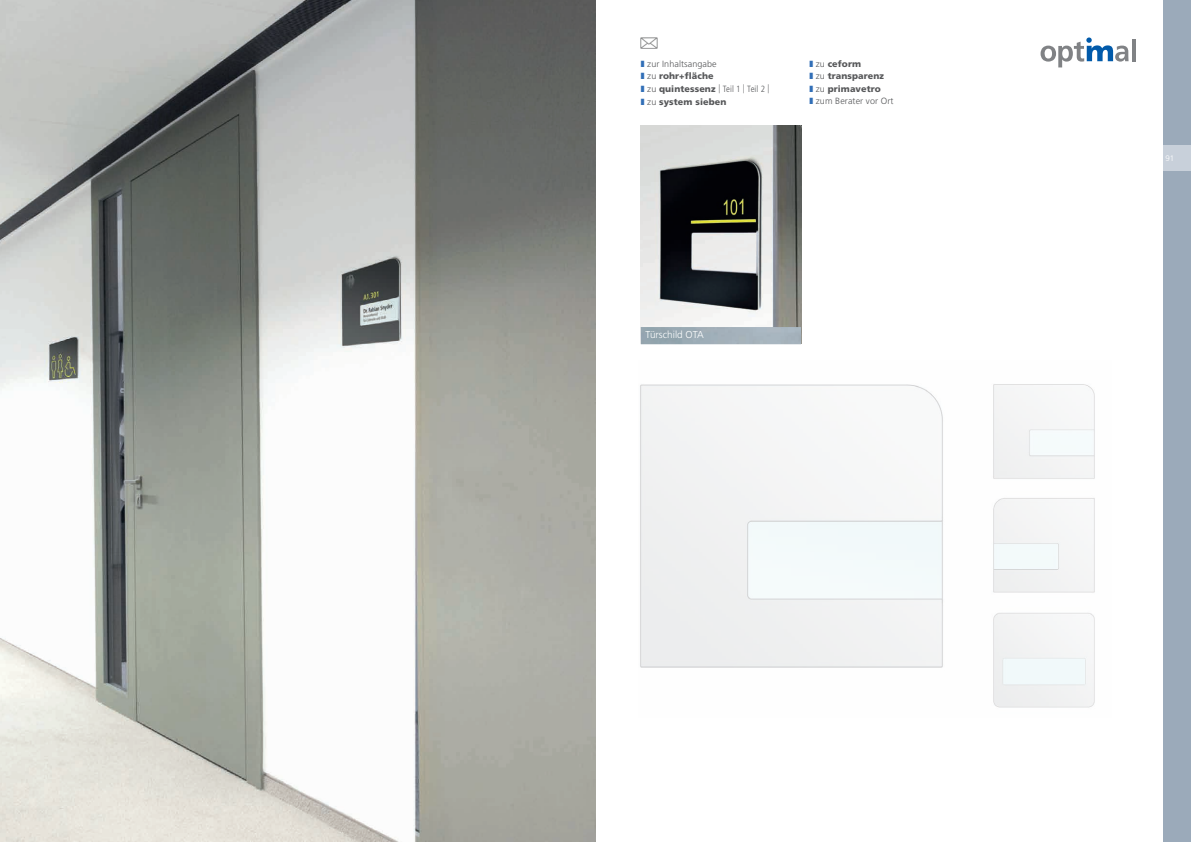
<style>
.page{position:relative;width:1191px;height:842px;background:#fff}
.page>*{position:absolute;margin:0;border:0;box-sizing:border-box;transform-origin:0 0}
.t1{font:300 10px "Frutiger LT Pro";color:#fff}
.Deckblatt_Titel_Deutsch{font:900 9px/12.7px "Frutiger LT Pro";letter-spacing:.01em;color:#57585a}
.t2{font:300 8px "Frutiger LT Pro";color:#fff}
.s1{color:#326fb7}
.s2{font-weight:300}
.s3{font-weight:300;font-style:italic;font-stretch:condensed}
.s4{font-weight:300;font-stretch:condensed}
</style>
<div class="page">
<div style="left:1162px;top:0;width:29px;height:842px;background:#9baaba"></div>
<div style="left:1162px;top:146px;width:29px;height:25px;background:#c8d0da"></div>
<img style="left:0;top:0;width:595px;height:842px">
<svg style="left:1132px;top:39px;width:3px;height:22px"></svg>
<svg style="left:1040px;top:37px;width:88px;height:30px"></svg>
<img style="left:641px;top:125px;width:160px;height:202px">
<img style="left:640px;top:327px;width:161px;height:17px">
<img style="left:641px;top:38px;width:16px;height:11px">
<img style="left:640px;top:384px;width:455px;height:324px">
<p class="Deckblatt_Titel_Deutsch" style="left:641px;top:57px;width:130px"><span class="s1">❚</span> <span class="s2">zur Inhaltsangabe<br></span><span class="s1">❚</span> <span class="s2">zu</span> rohr+fläche<br><span class="s1">❚</span> <span class="s2">zu</span> quintessenz <span class="s3">|</span> <span class="s4">Teil 1</span> <span class="s3">|</span> <span class="s4">Teil 2</span> <span class="s3">| </span><span class="s1">❚</span> <span class="s2">zu</span> system sieben</p>
<p class="Deckblatt_Titel_Deutsch" style="left:809px;top:57px;width:86px"><span class="s1">❚</span> <span class="s2">zu</span> ceform<br><span class="s1">❚</span> <span class="s2">zu</span> transparenz<br><span class="s1">❚</span> <span class="s2">zu</span> primavetro<br><span class="s1">❚</span> <span class="s2">zum Berater vor Ort</span></p>
<p class="t1" style="left:645px;top:329px;width:60px">Türschild OTA</p>
<p class="t2" style="left:1165px;top:154px;width:10px">91</p>
</div>
